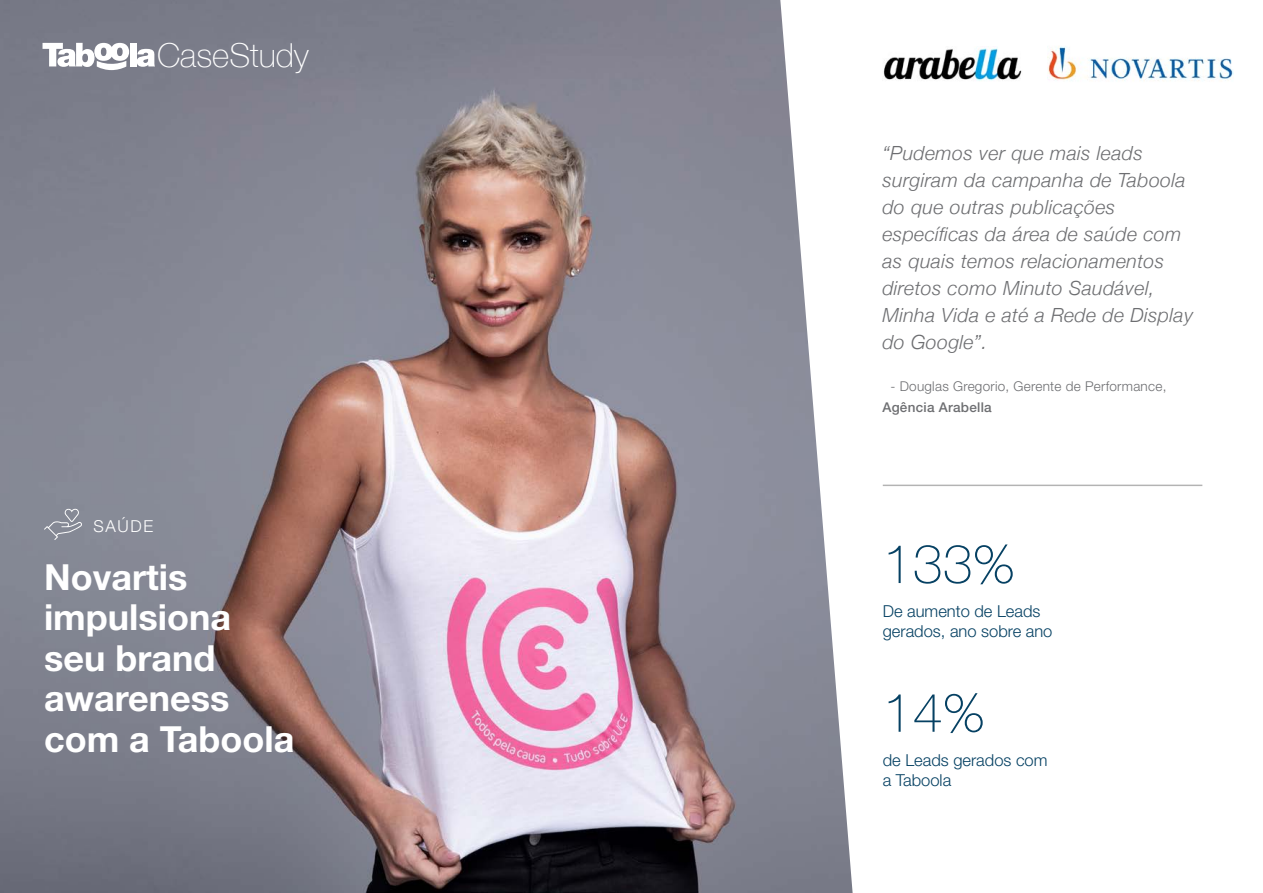
<style>
.page{position:relative;width:1263px;height:893px;background:#fff}
.page>*{position:absolute;margin:0;border:0;box-sizing:border-box;transform-origin:0 0}
.t1{font:100 54px "Helvetica Neue LT Std";color:#064163}
.t2{font:700 36px/40.5px "Helvetica Neue LT Std";color:#fff}
.t3{font:100 33px "Helvetica Neue";color:#fff}
.t4{font:italic 300 19.5px/27px "Helvetica Neue";letter-spacing:.02em;color:#6d6e71}
.t5{font:300 16.5px/19.8px "Helvetica Neue LT Std";color:#064163}
.t6{font:300 16.5px "Helvetica Neue LT Std";letter-spacing:.1em;color:#fff}
.t7{font:300 13.5px "Helvetica Neue LT Std";letter-spacing:.02em;color:#6d6e71}
.t8{font:500 13.5px "Helvetica Neue LT Std";letter-spacing:.02em;color:#6d6e71}
</style>
<div class="page">
<img style="left:0;top:0;width:853px;height:893px">
<div style="left:130px;top:43px;width:6px;height:23px;background:#fff"></div>
<svg style="left:137px;top:49px;width:18px;height:18px"></svg>
<svg style="left:43px;top:43px;width:86px;height:27px"></svg>
<hr style="left:883px;top:485px;width:319px;height:1px;background:#000">
<img style="left:883px;top:46px;width:139px;height:35px">
<img style="left:1047px;top:46px;width:187px;height:35px">
<svg style="left:44px;top:508px;width:38px;height:32px"></svg>
<h3 class="t3" style="left:157px;top:30px;width:153px">CaseStudy</h3>
<p class="t6" style="left:94px;top:516px;width:61px">SAÚDE</p>
<h2 class="t2" style="left:44px;top:556px;width:252px">Novartis impulsiona seu brand awareness com a Taboola</h2>
<p class="t4" style="left:882px;top:138px;width:312px">“Pudemos ver que mais leads surgiram da campanha de Taboola do que outras publicações específicas da área de saúde com as quais temos relacionamentos diretos como Minuto Saudável,<br>Minha Vida e até a Rede de Display do Google”.</p>
<p class="t7" style="left:890px;top:378px;width:277px">- Douglas Gregorio, Gerente de Performance,</p>
<p class="t8" style="left:882px;top:400px;width:111px">Agência Arabella</p>
<h1 class="t1" style="left:883px;top:533px;width:134px">133%</h1>
<p class="t5" style="left:883px;top:601px;width:171px">De aumento de Leads gerados, ano sobre ano</p>
<h1 class="t1" style="left:883px;top:682px;width:104px">14%</h1>
<p class="t5" style="left:883px;top:750px;width:166px">de Leads gerados com a Taboola</p>
</div>
